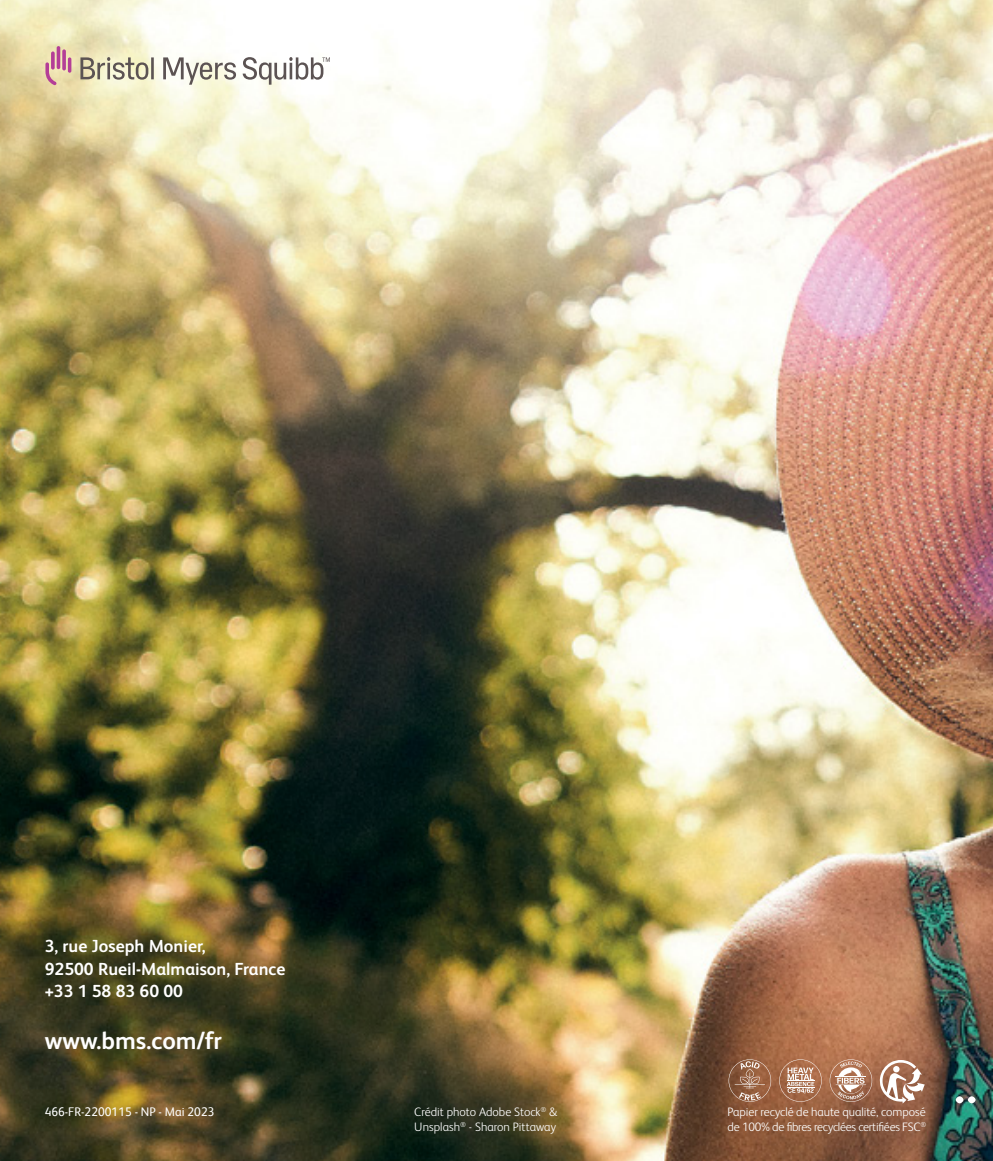
<style>
.page{position:relative;width:993px;height:1161px;background:#fff}
.page>*{position:absolute;margin:0;border:0;box-sizing:border-box;transform-origin:0 0}
.t1{font:700 24.5px "BMS Humanity";color:#fff}
.t2{font:700 17.5px/22.4px "BMS Humanity";color:#fff}
.t3{font:300 12.25px/14.9px "BMS Humanity";letter-spacing:-.005em;color:#fff}
.t4{font:12.25px "BMS Humanity";color:#fff}
</style>
<div class="page">
<img style="left:0;top:0;width:992px;height:1161px">
<svg style="left:45px;top:46px;width:26px;height:39px"></svg>
<svg style="left:80px;top:57px;width:250px;height:28px"></svg>
<svg style="left:955px;top:1096px;width:20px;height:7px"></svg>
<svg style="left:879px;top:1060px;width:45px;height:43px"></svg>
<svg style="left:728px;top:1059px;width:42px;height:43px;background:#9d6f54"></svg>
<svg style="left:779px;top:1059px;width:42px;height:43px;background:#b7876b"></svg>
<svg style="left:829px;top:1059px;width:42px;height:43px;background:#bb8f77"></svg>
<h2 class="t2" style="left:45px;top:934px;width:242px">3, rue Joseph Monier,<br>92500 Rueil-Malmaison, France +33 1 58 83 60 00</h2>
<h1 class="t1" style="left:45px;top:1023px;width:179px">www.bms.com/fr</h1>
<p class="t4" style="left:45px;top:1103px;width:171px">466-FR-2200115 - NP - Mai 2023</p>
<p class="t3" style="left:414px;top:1103px;width:145px">Crédit photo Adobe Stock<sup>®</sup> &amp;<br>Unsplash<sup>®</sup> - Sharon Pittaway</p>
<p class="t3" style="left:727px;top:1103px;width:200px">Papier recyclé de haute qualité, composé de 100% de fibres recyclées certifiées FSC<sup>®</sup></p>
</div>
